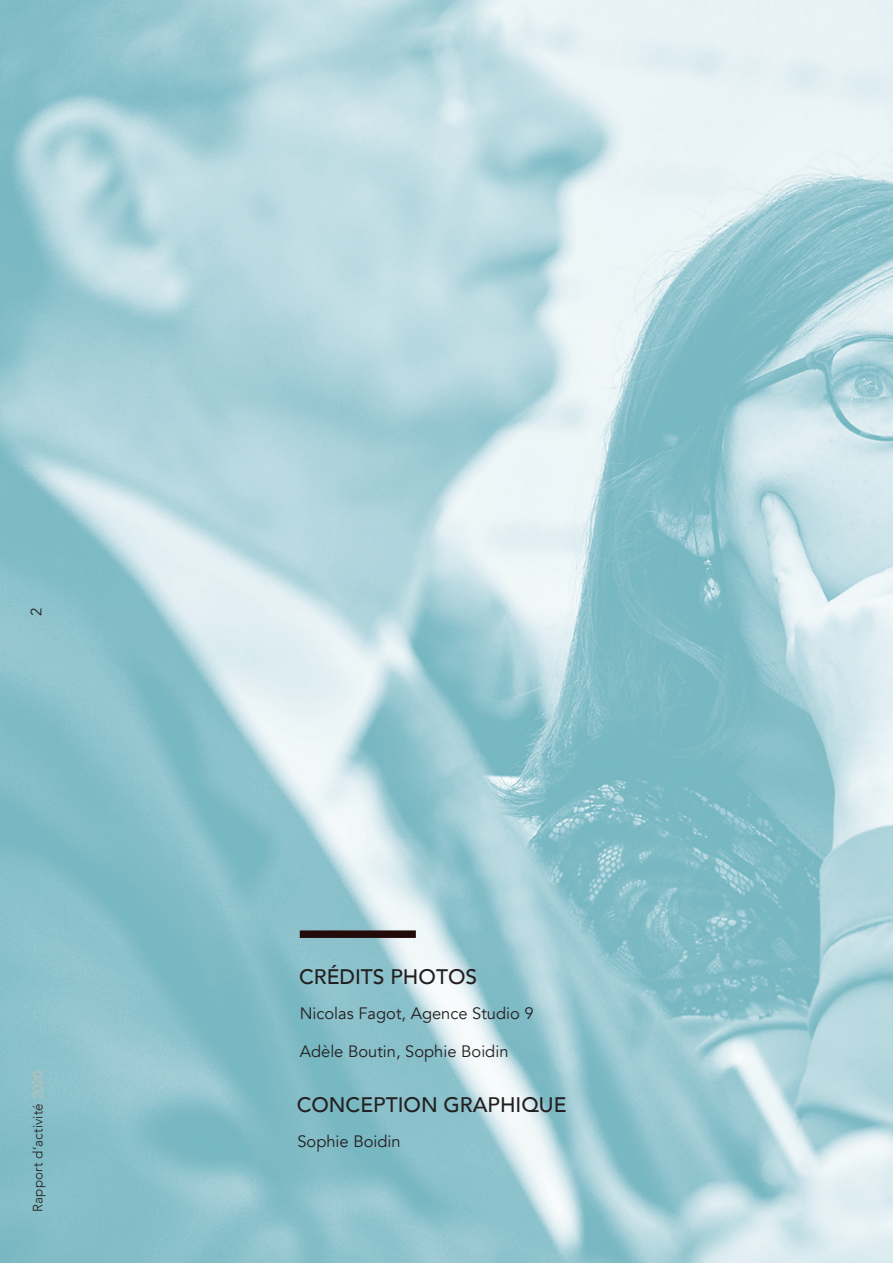
<style>
.page{position:relative;width:893px;height:1263px;background:#fff}
.page>*{position:absolute;margin:0;border:0;box-sizing:border-box;transform-origin:0 0}
.t1{font:500 21px "Avenir";color:#231f20}
.t2{font:16.5px "Avenir";color:#231f20}
.t3{font:15px "Avenir";color:#231f20}
.t4{font:300 13.5px "Avenir";letter-spacing:.01em;color:#231f20}
.s1{color:#c6c2ad}
</style>
<div class="page">
<img style="left:0;top:0;width:893px;height:1263px">
<div style="left:300px;top:930px;width:116px;height:8px;background:#230b0a"></div>
<p class="t3" style="left:27px;top:616px;width:10px;rotate:-90deg">2</p>
<p class="t4" style="left:30px;top:1212px;width:143px;rotate:-90deg">Rapport d’activité <span class="s1">2020</span></p>
<p class="t1" style="left:299px;top:958px;width:180px">CRÉDITS PHOTOS</p>
<p class="t2" style="left:300px;top:1004px;width:235px">Nicolas Fagot, Agence Studio 9</p>
<p class="t2" style="left:300px;top:1042px;width:210px">Adèle Boutin, Sophie Boidin</p>
<p class="t1" style="left:297px;top:1086px;width:271px">CONCEPTION GRAPHIQUE</p>
<p class="t2" style="left:297px;top:1131px;width:105px">Sophie Boidin</p>
</div>
